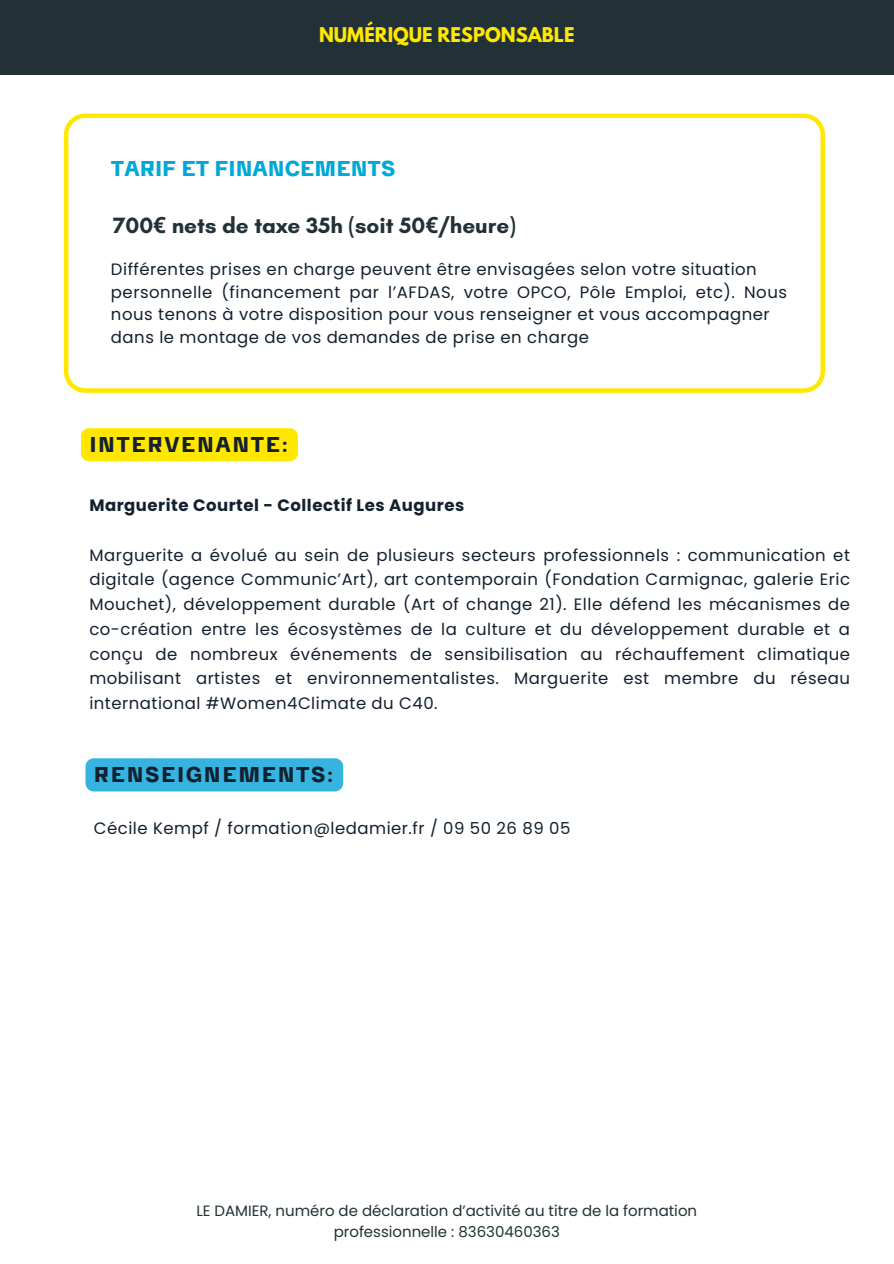
<style>
.page{position:relative;width:894px;height:1264px;background:#fff}
.page>*{position:absolute;margin:0;border:0;box-sizing:border-box;transform-origin:0 0}
.t1{font:700 22.5px "Glacial Indifference";color:#223136}
.t2{font:700 21px "CA Saygon";letter-spacing:.075em;color:#13202f}
.t3{font:700 21px "CA Saygon";color:#00a8d9}
.t4{font:700 18px "League Spartan";color:#ffe700}
.t5{font:16.5px/24.8px "Poppins";letter-spacing:.03em;color:#13202f}
.t6{font:700 16.5px "Poppins";letter-spacing:.03em;color:#13202f}
.t7{font:15px/20.2px "Poppins";color:#223136;text-align:center}
.s1{font-family:"Noto Sans"}
</style>
<div class="page">
<div style="left:0;top:0;width:893px;height:74px;background:#223136"></div>
<svg style="left:64px;top:113px;width:760px;height:279px"></svg>
<div style="left:81px;top:428px;width:217px;height:33px;background:#ffe700;border-radius:8px"></div>
<div style="left:85px;top:758px;width:258px;height:33px;background:#36b4df;border-radius:8px"></div>
<p class="t4" style="left:319px;top:21px;width:257px">NUMÉRIQUE RESPONSABLE</p>
<p class="t3" style="left:111px;top:151px;width:286px">TARIF ET FINANCEMENTS</p>
<h1 class="t1" style="left:113px;top:211px;width:404px">700<span class="s1">€</span> nets de taxe 35h (soit 50<span class="s1">€</span>/heure)</h1>
<p class="t5" style="left:111px;top:258px;width:677px;line-height:22.5px">Différentes prises en charge peuvent être envisagées selon votre situation personnelle (financement par l’AFDAS, votre OPCO, Pôle Emploi, etc). Nous nous tenons à votre disposition pour vous renseigner et vous accompagner dans le montage de vos demandes de prise en charge</p>
<p class="t2" style="left:89px;top:426px;width:200px">INTERVENANTE:</p>
<p class="t6" style="left:89px;top:496px;width:376px">Marguerite Courtel - Collectif Les Augures</p>
<p class="t5" style="left:89px;top:542px;width:762px;text-align:justify">Marguerite a évolué au sein de plusieurs secteurs professionnels : communication et digitale (agence Communic’Art), art contemporain (Fondation Carmignac, galerie Eric Mouchet), développement durable (Art of change 21). Elle défend les mécanismes de co-création entre les écosystèmes de la culture et du développement durable et a conçu de nombreux événements de sensibilisation au réchauffement climatique mobilisant artistes et environnementalistes. Marguerite est membre du réseau international #Women4Climate du C40.</p>
<p class="t2" style="left:94px;top:756px;width:241px">RENSEIGNEMENTS:</p>
<p class="t5" style="left:94px;top:815px;width:478px">Cécile Kempf / formation@ledamier.fr / 09 50 26 89 05</p>
<p class="t7" style="left:196px;top:1200px;width:502px">LE DAMIER, numéro de déclaration d’activité au titre de la formation professionnelle : 83630460363</p>
</div>
